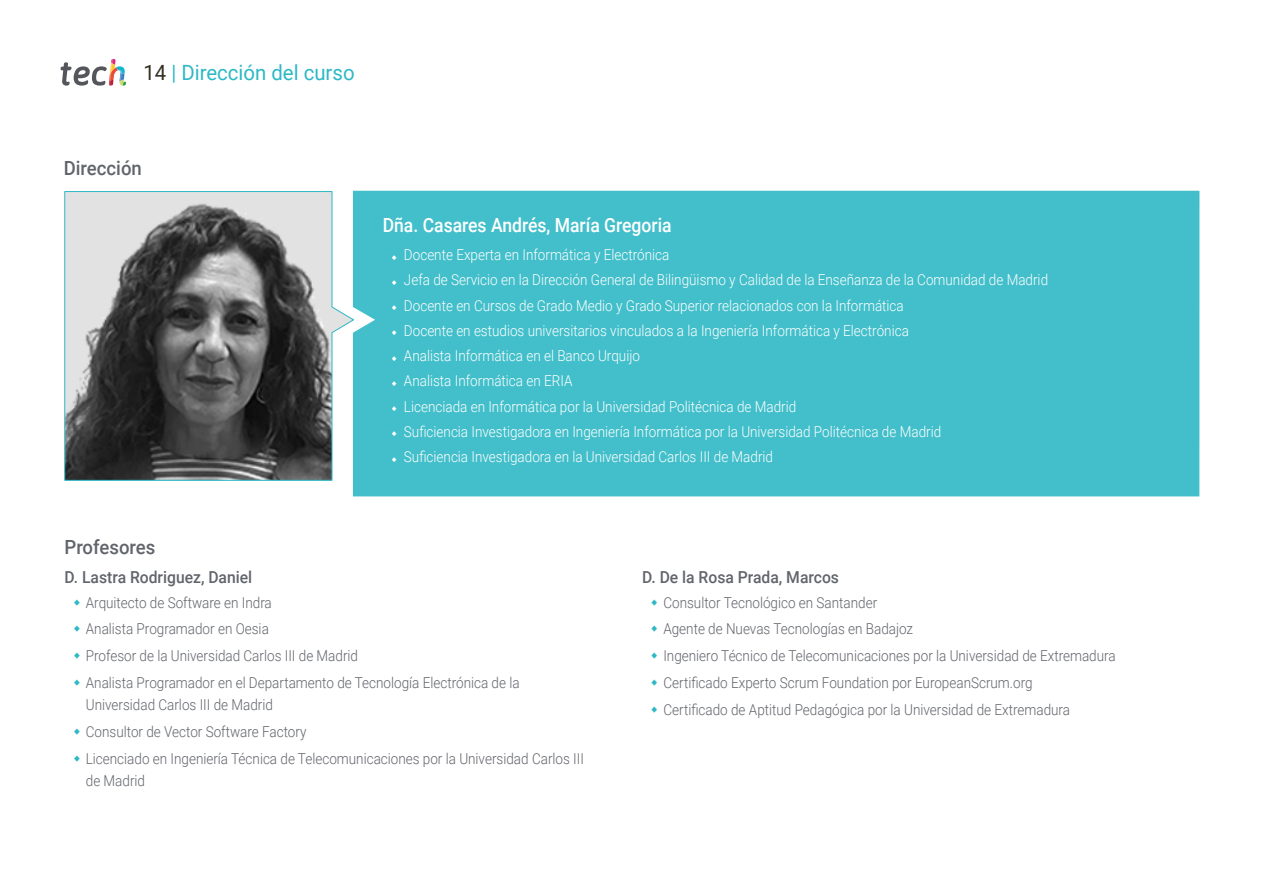
<style>
.page{position:relative;width:1263px;height:893px;background:#fff}
.page>*{position:absolute;margin:0;border:0;box-sizing:border-box;transform-origin:0 0}
.t1{font:21px "Roboto";color:#2db8c5}
.t2{font:500 19.5px "Roboto";color:#fff;scale:.9 1}
.t3{font:500 19.5px "Roboto";color:#61646a;scale:.95 1}
.t4{font:500 16.5px "Roboto";color:#61646a;scale:.95 1}
.t5{font:300 15px/26.7px "Roboto";color:#61646a;scale:.9 1}
.t6{font:300 15px/25.2px "Roboto";color:#fff;scale:.9 1}
.s1{color:#312e20}
</style>
<div class="page">
<svg style="left:61px;top:59px;width:65px;height:27px"></svg>
<div style="left:353px;top:191px;width:846px;height:305px;background:#42bfca"></div>
<svg style="left:64px;top:191px;width:290px;height:290px;background:#777a7a"></svg>
<svg style="left:392px;top:255px;width:5px;height:5px"></svg>
<svg style="left:392px;top:280px;width:5px;height:5px"></svg>
<svg style="left:392px;top:305px;width:5px;height:5px"></svg>
<svg style="left:392px;top:330px;width:5px;height:5px"></svg>
<svg style="left:392px;top:356px;width:5px;height:5px"></svg>
<svg style="left:392px;top:381px;width:5px;height:5px"></svg>
<svg style="left:392px;top:406px;width:5px;height:5px"></svg>
<svg style="left:392px;top:431px;width:5px;height:5px"></svg>
<svg style="left:392px;top:457px;width:5px;height:5px"></svg>
<h1 class="t1" style="left:144px;top:57px;width:213px"><span class="s1">14</span> | Dirección del curso</h1>
<h2 class="t3" style="left:64px;top:154px;width:84px">Dirección</h2>
<h2 class="t3" style="left:65px;top:533px;width:97px">Profesores</h2>
<h2 class="t2" style="left:383px;top:212px;width:323px">Dña. Casares Andrés, María Gregoria</h2>
<p class="t6" style="left:404px;top:242px;width:717px">Docente Experta en Informática y Electrónica<br>Jefa de Servicio en la Dirección General de Bilingüismo y Calidad de la Enseñanza de la Comunidad de Madrid Docente en Cursos de Grado Medio y Grado Superior relacionados con la Informática<br>Docente en estudios universitarios vinculados a la Ingeniería Informática y Electrónica<br>Analista Informática en el Banco Urquijo<br>Analista Informática en ERIA<br>Licenciada en Informática por la Universidad Politécnica de Madrid<br>Suficiencia Investigadora en Ingeniería Informática por la Universidad Politécnica de Madrid<br>Suficiencia Investigadora en la Universidad Carlos III de Madrid</p>
<p class="t4" style="left:65px;top:566px;width:199px">D. Lastra Rodriguez, Daniel</p>
<p class="t5" style="left:86px;top:588px;width:483px">Arquitecto de Software en Indra<br>Analista Programador en Oesia<br>Profesor de la Universidad Carlos III de Madrid<br>Analista Programador en el Departamento de Tecnología Electrónica de la</p>
<p class="t5" style="left:86px;top:691px;width:555px">Universidad Carlos III de Madrid<br>Consultor de Vector Software Factory<br>Licenciado en Ingeniería Técnica de Telecomunicaciones por la Universidad Carlos III</p>
<p class="t5" style="left:86px;top:767px;width:67px">de Madrid</p>
<p class="t4" style="left:642px;top:566px;width:209px">D. De la Rosa Prada, Marcos</p>
<p class="t5" style="left:663px;top:588px;width:504px">Consultor Tecnológico en Santander<br>Agente de Nuevas Tecnologías en Badajoz<br>Ingeniero Técnico de Telecomunicaciones por la Universidad de Extremadura Certificado Experto Scrum Foundation por EuropeanScrum.org<br>Certificado de Aptitud Pedagógica por la Universidad de Extremadura</p>
</div>
